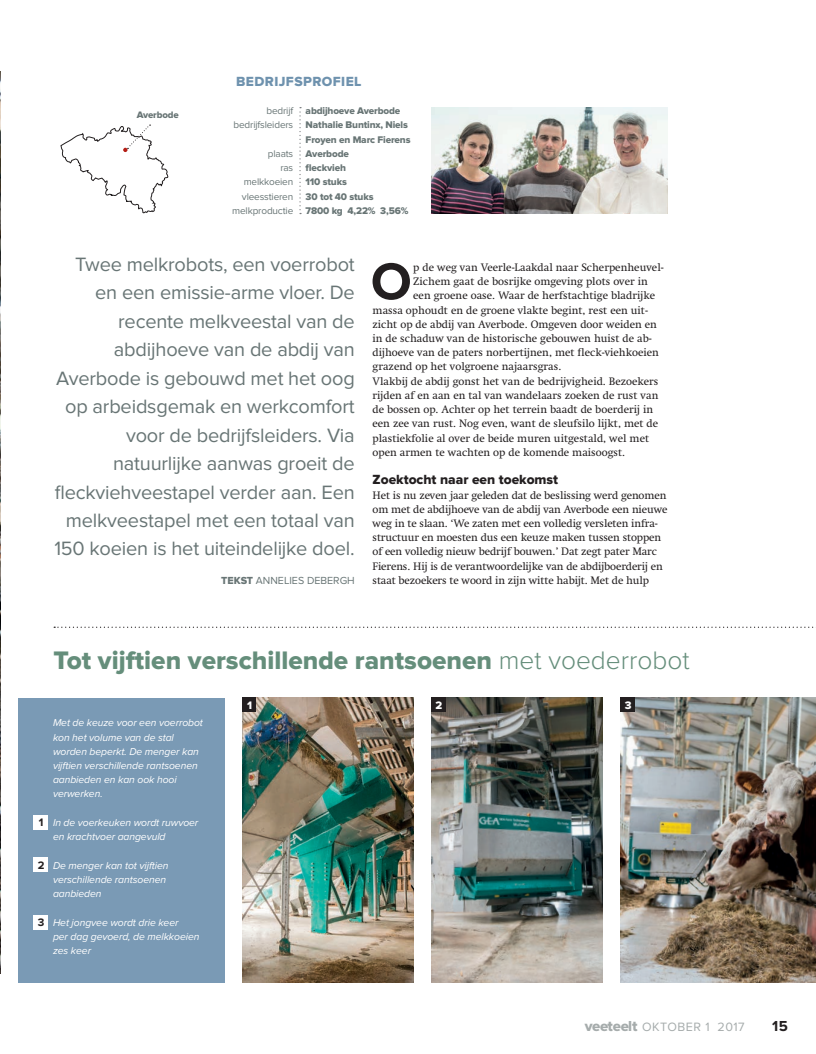
<style>
.page{position:relative;width:816px;height:1054px;background:#fff}
.page>*{position:absolute;margin:0;border:0;box-sizing:border-box;transform-origin:0 0}
.t1{font:700 53.62px "Proxima Nova";color:#231f20}
.t2{font:26.25px "Proxima Nova Extrabld";color:#658e7b}
.t3{font:20px/28.5px "Proxima Nova";letter-spacing:-.01em;color:#687575;text-align:right}
.t4{font:700 15px "Proxima Nova";color:#231f20}
.t5{font:13.75px "Proxima Nova Extrabld";color:#231f20}
.t6{font:13.75px "Proxima Nova Extrabld";letter-spacing:.03em;color:#6e92ae}
.t7{font:12.5px "Proxima Nova";letter-spacing:.04em;color:#a6acac}
.t8{font:11.25px "Proxima Nova Extrabld";color:#fff}
.t9{font:700 11.25px "Proxima Nova";color:#231f20}
.t10{font:11px/14.2px "Swift LT Pro";color:#231f20}
.t11{font:10.62px "Proxima Nova";color:#687575}
.t12{font:italic 10.38px/14.2px "Proxima Nova";letter-spacing:-.01em;color:#fff}
.t13{font:10px "Proxima Nova Extrabld";letter-spacing:-.015em;color:#687575}
.t14{font:10px/14.2px "Proxima Nova";letter-spacing:-.015em;color:#687575}
.t15{font:9.75px "Proxima Nova Extrabld";letter-spacing:-.015em;color:#687575}
.s1{font-family:"Proxima Nova"}
.s2{font-family:"Proxima Nova Extrabld"}
.s3{font-family:"Proxima Nova";font-weight:300}
.s4{font-family:"Proxima Nova Extrabld";font-size:15px}
</style>
<div class="page">
<img style="left:0;top:71px;width:1px;height:903px">
<img style="left:431px;top:107px;width:237px;height:107px">
<div style="left:18px;top:697px;width:207px;height:285px;background:#7a9ab5"></div>
<img style="left:243px;top:697px;width:171px;height:285px">
<img style="left:431px;top:697px;width:172px;height:285px">
<img style="left:620px;top:697px;width:196px;height:285px">
<svg style="left:299px;top:107px;width:2px;height:107px"></svg>
<div style="left:431px;top:697px;width:15px;height:14px;background:#231f20"></div>
<div style="left:620px;top:697px;width:15px;height:14px;background:#231f20"></div>
<div style="left:243px;top:697px;width:13px;height:14px;background:#231f20"></div>
<div style="left:34px;top:815px;width:14px;height:14px;background:#fff"></div>
<div style="left:34px;top:857px;width:14px;height:14px;background:#fff"></div>
<div style="left:34px;top:915px;width:14px;height:14px;background:#fff"></div>
<svg style="left:60px;top:125px;width:108px;height:88px"></svg>
<svg style="left:54px;top:626px;width:759px;height:1px"></svg>
<p class="t15" style="left:137px;top:109px;width:44px">Averbode</p>
<p class="t6" style="left:236px;top:73px;width:127px">BEDRIJFSPROFIEL</p>
<p class="t13" style="left:266px;top:105px;width:135px"><span class="s1">bedrijf</span> abdijhoeve Averbode</p>
<p class="t13" style="left:233px;top:119px;width:176px"><span class="s1">bedrijfsleiders</span> Nathalie Buntinx, Niels</p>
<p class="t13" style="left:306px;top:134px;width:106px">Froyen en Marc Fierens</p>
<p class="t13" style="left:268px;top:148px;width:82px"><span class="s1">plaats</span> Averbode</p>
<p class="t13" style="left:280px;top:162px;width:67px"><span class="s1">ras</span> fleckvieh</p>
<p class="t14" style="left:242px;top:175px;width:133px">melkkoeien <span class="s2">110 stuks </span>vleesstieren <span class="s2">30 tot 40 stuks</span></p>
<p class="t13" style="left:232px;top:205px;width:178px"><span class="s1">melkproductie</span> 7800 kg 4,22% 3,56%</p>
<p class="t3" style="left:54px;top:250px;width:302px">Twee melkrobots, een voerrobot en een emissie-arme vloer. De recente melkveestal van de abdijhoeve van de abdij van<br>Averbode is gebouwd met het oog op arbeidsgemak en werkcomfort voor de bedrijfsleiders. Via natuurlijke aanwas groeit de fleckviehveestapel verder aan. Een melkveestapel met een totaal van<br>150 koeien is het uiteindelijke doel.</p>
<p class="t11" style="left:221px;top:574px;width:135px"><span class="s2">TEKST</span> ANNELIES DEBERGH</p>
<h1 class="t1" style="left:371px;top:250px;width:43px">O</h1>
<p class="t10" style="left:413px;top:260px;width:252px">p de weg van Veerle-Laakdal naar Scherpenheuvel-</p>
<p class="t10" style="left:413px;top:274px;width:236px">Zichem gaat de bosrĳke omgeving plots over in</p>
<p class="t10" style="left:413px;top:288px;width:243px">een groene oase. Waar de herfstachtige bladrĳke</p>
<p class="t10" style="left:372px;top:302px;width:277px">massa ophoudt en de groene vlakte begint, rest een uit-</p>
<p class="t10" style="left:372px;top:317px;width:286px">zicht op de abdĳ van Averbode. Omgeven door weiden en</p>
<p class="t10" style="left:372px;top:331px;width:281px">in de schaduw van de historische gebouwen huist de ab-</p>
<p class="t10" style="left:372px;top:345px;width:288px">dĳhoeve van de paters norbertĳnen, met fleck-viehkoeien</p>
<p class="t10" style="left:372px;top:359px;width:190px">grazend op het volgroene najaarsgras.</p>
<p class="t10" style="left:372px;top:374px;width:287px">Vlakbĳ de abdĳ gonst het van de bedrĳvigheid. Bezoekers</p>
<p class="t10" style="left:372px;top:388px;width:287px">rĳden af en aan en tal van wandelaars zoeken de rust van</p>
<p class="t10" style="left:372px;top:402px;width:282px">de bossen op. Achter op het terrein baadt de boerderĳ in</p>
<p class="t10" style="left:372px;top:416px;width:287px">een zee van rust. Nog even, want de sleufsilo lĳkt, met de</p>
<p class="t10" style="left:372px;top:430px;width:278px">plastiekfolie al over de beide muren uitgestald, wel met</p>
<p class="t10" style="left:372px;top:445px;width:254px">open armen te wachten op de komende maisoogst.</p>
<p class="t5" style="left:372px;top:471px;width:187px">Zoektocht naar een toekomst</p>
<p class="t10" style="left:372px;top:487px;width:296px">Het is nu zeven jaar geleden dat de beslissing werd genomen om met de abdĳhoeve van de abdĳ van Averbode een nieuwe weg in te slaan. ‘We zaten met een volledig versleten infra&shy;structuur en moesten dus een keuze maken tussen stoppen of een volledig nieuw bedrĳf bouwen.’ Dat zegt pater Marc Fierens. Hĳ is de verantwoordelĳke van de abdĳboerderĳ en staat bezoekers te woord in zĳn witte habĳt. Met de hulp</p>
<p class="t9" style="left:39px;top:815px;width:6px">1</p>
<p class="t9" style="left:38px;top:858px;width:8px">2</p>
<p class="t9" style="left:38px;top:915px;width:8px">3</p>
<h2 class="t2" style="left:54px;top:645px;width:637px">Tot vijftien verschillende rantsoenen <span class="s3">met voederrobot</span></h2>
<p class="t8" style="left:436px;top:699px;width:8px">2</p>
<p class="t8" style="left:625px;top:699px;width:8px">3</p>
<p class="t8" style="left:247px;top:699px;width:7px">1</p>
<p class="t12" style="left:53px;top:715px;width:151px">Met de keuze voor een voerrobot kon het volume van de stal worden beperkt. De menger kan vijftien verschillende rantsoenen aanbieden en kan ook hooi verwerken.</p>
<p class="t12" style="left:53px;top:815px;width:147px">In de voerkeuken wordt ruwvoer en krachtvoer aangevuld</p>
<p class="t12" style="left:53px;top:858px;width:117px">De menger kan tot vijftien verschillende rantsoenen aanbieden</p>
<p class="t12" style="left:53px;top:914px;width:148px">Het jongvee wordt drie keer<br>per dag gevoerd, de melkkoeien zes keer</p>
<p class="t7" style="left:585px;top:1019px;width:161px"><span class="s4">veeteelt</span> OKTOBER 1 2017</p>
<h3 class="t4" style="left:772px;top:1017px;width:17px">15</h3>
</div>
